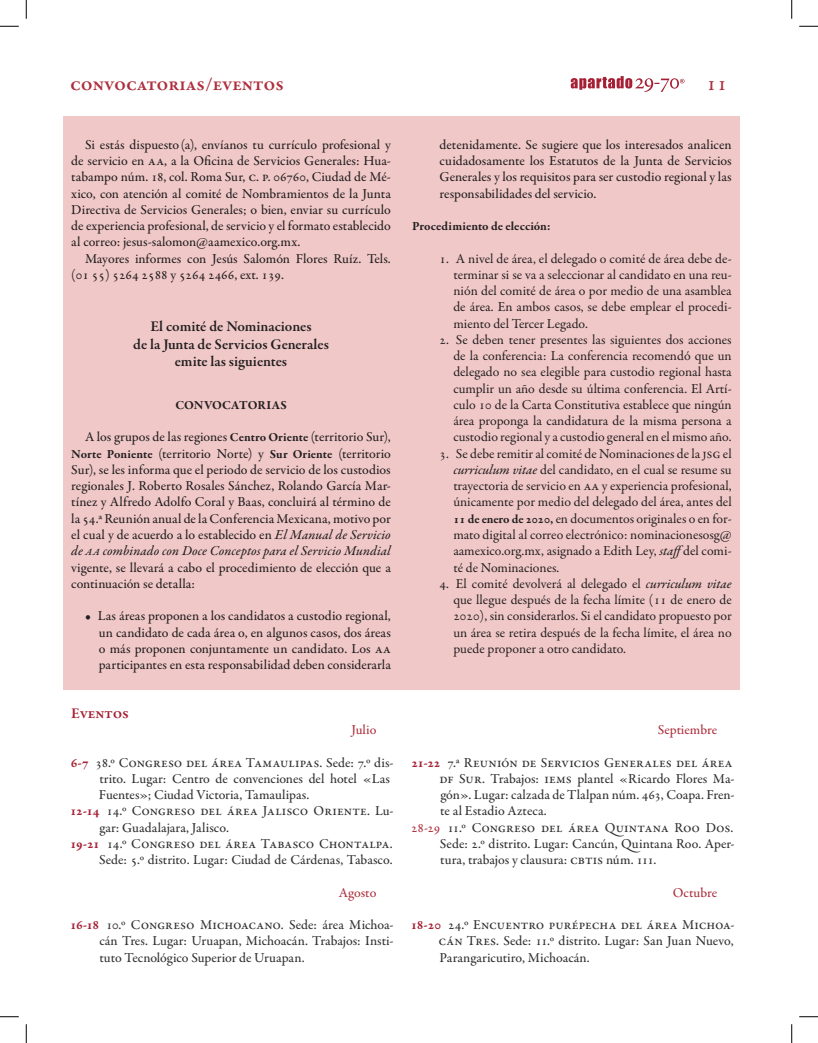
<style>
.page{position:relative;width:818px;height:1043px;background:#fff}
.page>*{position:absolute;margin:0;border:0;box-sizing:border-box;transform-origin:0 0}
.t1{font:500 22.5px "Garamond Premr Pro";color:#ad2f3d}
.Antetítulo{font:600 18.75px "Garamond Premr Pro";letter-spacing:-.005em;color:#ad2f3d}
.Antetítulo-2{font:600 15px/17.5px "Garamond Premr Pro";color:#231f20;text-align:center}
.Antetítulo-3{font:600 15px "Garamond Premr Pro";letter-spacing:-.01em;color:#a62035}
.Ordinario{font:500 13.75px/16.2px "Garamond Premr Pro";color:#231f20;text-align:justify}
.Apartado_2__ss__-_in{font:13.75px/16.2px "Garamond Premr Pro";color:#231f20;text-align:justify}
.Apartado_1__ss__-_bu{font:500 13.75px/16.2px "Garamond Premr Pro";color:#312f30}
.Apartado_1__inicial{font:500 13.75px/16.2px "Garamond Premr Pro";color:#231f20;text-align:justify}
.Apartado_2__final{font:13.75px/16.2px "Garamond Premr Pro";color:#231f20;text-align:justify}
.Apartado_1__final{font:500 13.75px/16.2px "Garamond Premr Pro";color:#312f30;text-align:right}
.Apartado_2__inicial{font:13.75px/16.2px "Garamond Premr Pro";color:#231f20;text-align:justify}
.Apartado_1__inicial-2{font:500 13.75px/16.2px "Garamond Premr Pro";letter-spacing:-.005em;color:#312f30;text-align:justify}
.Autor{font:500 13.75px "Garamond Premr Pro";letter-spacing:-.005em;color:#ad2f3d}
.Apartado_1__inicial-3{font:700 12.5px "Garamond Premr Pro";color:#231f20}
.Antetítulo-4{font:700 12.5px "Garamond Premr Pro";letter-spacing:.005em;color:#231f20}
.s1{font-weight:700;font-size:12.5px}
.s2{font-family:"Garamond Premr Pro Med It";font-weight:400}
.s3{font-weight:400;font-style:italic}
.s4{font-weight:700;color:#a62035}
.s5{font-family:"Garamond Premr Pro Med It"}
.s6{color:#ad2f3d}
</style>
<div class="page">
<svg style="left:570px;top:76px;width:114px;height:16px"></svg>
<div style="left:63px;top:116px;width:676px;height:574px;background:#f1c8c8"></div>
<svg style="left:0;top:25px;width:19px;height:2px"></svg>
<svg style="left:799px;top:25px;width:19px;height:2px"></svg>
<svg style="left:0;top:1016px;width:19px;height:1px"></svg>
<svg style="left:799px;top:1016px;width:19px;height:1px"></svg>
<svg style="left:25px;top:0;width:2px;height:19px"></svg>
<svg style="left:25px;top:1024px;width:2px;height:18px"></svg>
<svg style="left:791px;top:0;width:1px;height:19px"></svg>
<svg style="left:791px;top:1024px;width:1px;height:18px"></svg>
<p class="Antetítulo" style="left:70px;top:73px;width:215px">convocatorias/eventos</p>
<h1 class="t1" style="left:706px;top:70px;width:23px">11</h1>
<p class="Ordinario" style="left:71px;top:137px;width:321px;text-indent:14px">Si estás dispuesto (a), envíanos tu currículo profesional y de servicio en aa, a la Oficina de Servicios Generales: Hua&shy;tabampo núm. 18, col. Roma Sur, c. p. 06760, Ciudad de Mé&shy;xico, con atención al comité de Nombramientos de la Junta Directiva de Servicios Generales; o bien, enviar su currículo de experiencia profesional, de servicio y el formato establecido al correo: jesus-salomon@aamexico.org.mx.</p>
<p class="Ordinario" style="left:71px;top:250px;width:321px;text-indent:14px">Mayores informes con Jesús Salomón Flores Ruíz. Tels. (01 55) 5264 2588 y 5264 2466, ext. 139.</p>
<p class="Antetítulo-2" style="left:133px;top:318px;width:197px">El comité de Nominaciones<br>de la Junta de Servicios Generales emite las siguientes</p>
<p class="Antetítulo-4" style="left:175px;top:397px;width:113px">CONVOCATORIAS</p>
<p class="Ordinario" style="left:71px;top:429px;width:321px;text-indent:14px">A los grupos de las regiones <span class="s1">Centro Oriente</span> (territorio Sur), <span class="s1">Norte Poniente</span> (territorio Norte) y <span class="s1">Sur Oriente</span> (territorio Sur), se les informa que el periodo de servicio de los custodios regionales J. Roberto Rosales Sánchez, Rolando García Mar&shy;tínez y Alfredo Adolfo Coral y Baas, concluirá al término de la 54.ª Reunión anual de la Conferencia Mexicana, motivo por el cual y de acuerdo a lo establecido en <span class="s2">El Manual de Servicio de</span> <span class="s3">aa</span> <span class="s2">combinado con Doce Conceptos para el Servicio Mundial </span>vigente, se llevará a cabo el procedimiento de elección que a continuación se detalla:</p>
<p class="Apartado_1__inicial" style="left:99px;top:608px;width:293px;text-indent:-14px">• Las áreas proponen a los candidatos a custodio regional, un candidato de cada área o, en algunos casos, dos áreas o más proponen conjuntamente un candidato. Los aa participantes en esta responsabilidad deben considerarla</p>
<p class="Antetítulo-3" style="left:71px;top:704px;width:59px">Eventos</p>
<p class="Autor" style="left:351px;top:721px;width:26px">Julio</p>
<p class="Apartado_1__ss__-_bu" style="left:99px;top:754px;width:296px;text-indent:-28px"><span class="s4">6-7</span> 38.º Congreso del área Tamaulipas. Sede: 7.º dis&shy;trito. Lugar: Centro de convenciones del hotel «Las<br>Fuentes»; Ciudad Victoria, Tamaulipas.</p>
<p class="Apartado_1__ss__-_bu" style="left:99px;top:803px;width:295px;text-indent:-29px"><span class="s4">12-14</span> 14.º Congreso del área Jalisco Oriente. Lu&shy;gar: Guadalajara, Jalisco.</p>
<p class="Apartado_1__final" style="left:70px;top:835px;width:324px"><span class="s4">19-21</span> 14.º Congreso del área Tabasco Chontalpa.<br>Sede: 5.º distrito. Lugar: Ciudad de Cárdenas, Tabasco.</p>
<p class="Autor" style="left:339px;top:884px;width:39px">Agosto</p>
<p class="Apartado_1__inicial-2" style="left:99px;top:917px;width:296px;text-indent:-29px"><span class="s4">16-18</span> 10.º Congreso Michoacano. Sede: área Michoa&shy;cán Tres. Lugar: Uruapan, Michoacán. Trabajos: Insti&shy;tuto Tecnológico Superior de Uruapan.</p>
<p class="Apartado_1__inicial" style="left:439px;top:137px;width:293px">detenidamente. Se sugiere que los interesados analicen cuidadosamente los Estatutos de la Junta de Servicios Generales y los requisitos para ser custodio regional y las responsabilidades del servicio.</p>
<p class="Apartado_1__inicial-3" style="left:412px;top:218px;width:140px">Procedimiento de elección:</p>
<p class="Apartado_2__inicial" style="left:453px;top:250px;width:280px;text-indent:-14px">1. A nivel de área, el delegado o comité de área debe de&shy;terminar si se va a seleccionar al candidato en una reu&shy;nión del comité de área o por medio de una asamblea de área. En ambos casos, se debe emplear el procedi&shy;miento del Tercer Legado.</p>
<p class="Apartado_2__ss__-_in" style="left:453px;top:332px;width:280px;text-indent:-14px">2. Se deben tener presentes las siguientes dos acciones de la conferencia: La conferencia recomendó que un delegado no sea elegible para custodio regional hasta cumplir un año desde su última conferencia. El Artí&shy;culo 10 de la Carta Constitutiva establece que ningún área proponga la candidatura de la misma persona a custodio regional y a custodio general en el mismo año.</p>
<p class="Apartado_2__ss__-_in" style="left:453px;top:445px;width:280px;text-indent:-14px">3. Se debe remitir al comité de Nominaciones de la jsg el <span class="s5">curriculum vitae</span> del candidato, en el cual se resume su trayectoria de servicio en aa y experiencia profesional, únicamente por medio del delegado del área, antes del <span class="s1">11 de enero de 2020,</span> en documentos originales o en for&shy;mato digital al correo electrónico: nominacionesosg@ aamexico.org.mx, asignado a Edith Ley, <span class="s5">staff</span>del comi&shy;té de Nominaciones.</p>
<p class="Apartado_2__final" style="left:453px;top:575px;width:280px;text-indent:-14px">4. El comité devolverá al delegado el <span class="s5">curriculum vitae </span>que llegue después de la fecha límite (11 de enero de 2020), sin considerarlos. Si el candidato propuesto por un área se retira después de la fecha límite, el área no puede proponer a otro candidato.</p>
<p class="Autor" style="left:657px;top:721px;width:61px">Septiembre</p>
<p class="Apartado_1__ss__-_bu" style="left:439px;top:754px;width:296px;text-indent:-28px"><span class="s4">21-22</span> 7.ª Reunión de Servicios Generales del área df Sur. Trabajos: iems plantel «Ricardo Flores Ma&shy;gón». Lugar: calzada de Tlalpan núm. 463, Coapa. Fren&shy;te al Estadio Azteca.</p>
<p class="Apartado_1__ss__-_bu" style="left:440px;top:819px;width:296px;text-align:justify;text-indent:-29px"><span class="s6">28-29</span> 11.º Congreso del área Quintana Roo Dos.<br>Sede: 2.º distrito. Lugar: Cancún, Quintana Roo. Aper&shy;tura, trabajos y clausura: cbtis núm. 111.</p>
<p class="Autor" style="left:672px;top:884px;width:46px">Octubre</p>
<p class="Apartado_1__final" style="left:438px;top:917px;width:297px;text-align:justify;text-indent:-28px"><span class="s4">18-20</span> 24.º Encuentro purépecha del área Michoa&shy;cán Tres. Sede: 11.º distrito. Lugar: San Juan Nuevo, Parangaricutiro, Michoacán.</p>
</div>
